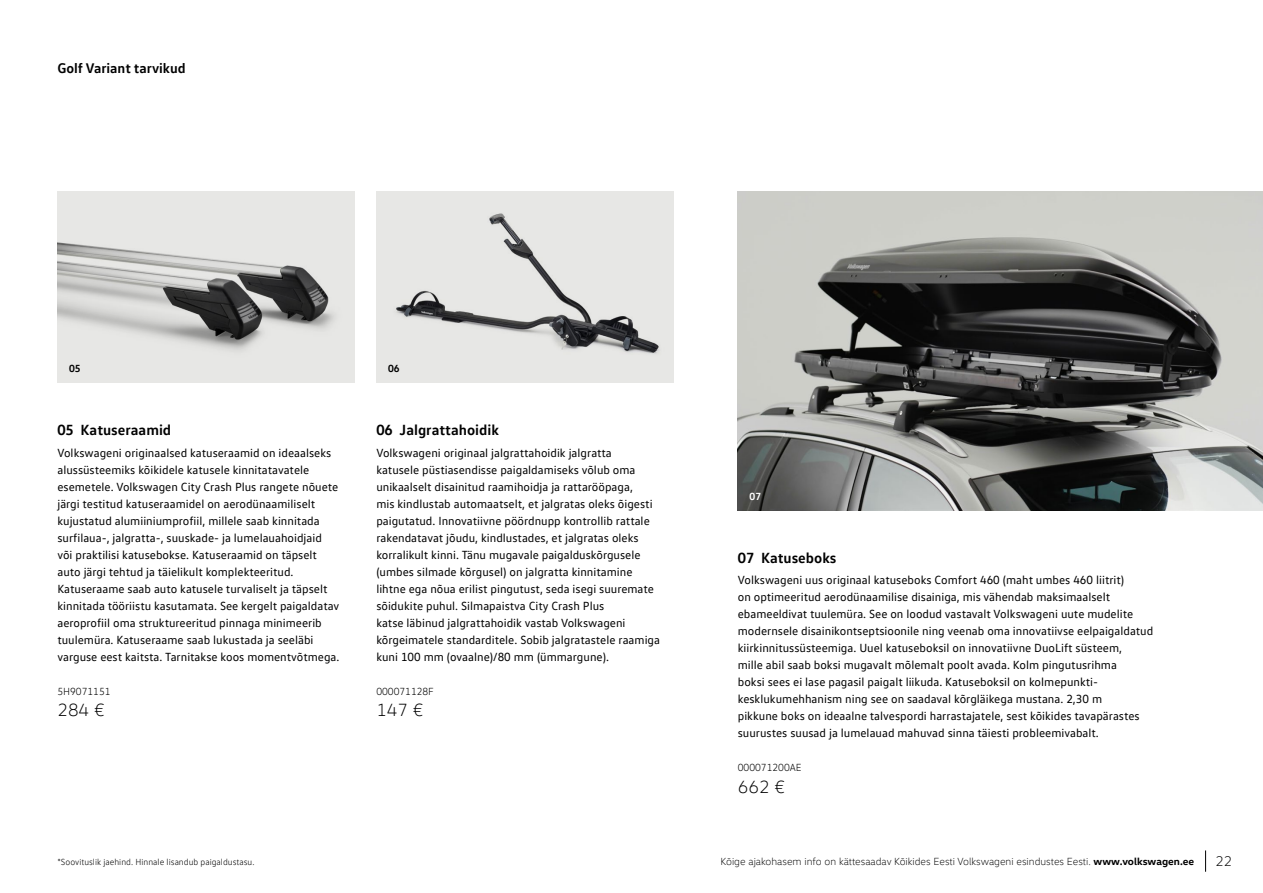
<style>
.page{position:relative;width:1263px;height:893px;background:#fff}
.page>*{position:absolute;margin:0;border:0;box-sizing:border-box;transform-origin:0 0}
.t1{font:300 18px "VW Head";color:#000}
.t2{font:700 15px "VW Text";color:#000}
.t3{font:700 14.25px "VW Text";color:#000}
.t4{font:300 14.25px "VW Head";color:#000}
.t5{font:12px/17px "VW Text";color:#000}
.t6{font:300 10.5px "VW Head";color:#000}
.t7{font:300 10.5px "VW Text";color:#000}
.t8{font:700 10.5px "VW Text";color:#000}
.t9{font:700 10.5px "VW Text";color:#fff}
.t10{font:300 9px "VW Text";color:#000}
.s1{font-weight:700}
</style>
<div class="page">
<div style="left:376px;top:191px;width:298px;height:192px;background:#e7e7e5"></div>
<img style="left:396px;top:213px;width:263px;height:141px">
<img style="left:738px;top:191px;width:525px;height:319px">
<img style="left:57px;top:191px;width:298px;height:192px">
<svg style="left:1205px;top:850px;width:1px;height:22px"></svg>
<p class="t3" style="left:57px;top:59px;width:130px">Golf Variant tarvikud</p>
<p class="t8" style="left:69px;top:362px;width:13px">05</p>
<p class="t8" style="left:388px;top:362px;width:13px">06</p>
<p class="t2" style="left:57px;top:420px;width:115px">05 Katuseraamid</p>
<p class="t5" style="left:57px;top:444px;width:284px">Volkswageni originaalsed katuseraamid on ideaalseks alussüsteemiks kõikidele katusele kinnitatavatele esemetele. Volkswagen City Crash Plus rangete nõuete järgi testitud katuseraamidel on aerodünaamiliselt kujustatud alumiiniumprofiil, millele saab kinnitada surfilaua-, jalgratta-, suuskade- ja lumelauahoidjaid või praktilisi katusebokse. Katuseraamid on täpselt auto järgi tehtud ja täielikult komplekteeritud.<br>Katuseraame saab auto katusele turvaliselt ja täpselt kinnitada tööriistu kasutamata. See kergelt paigaldatav aeroprofiil oma struktureeritud pinnaga minimeerib tuulemüra. Katuseraame saab lukustada ja seeläbi varguse eest kaitsta. Tarnitakse koos momentvõtmega.</p>
<p class="t7" style="left:57px;top:685px;width:55px">5H9071151</p>
<h1 class="t1" style="left:57px;top:699px;width:49px">284 €</h1>
<p class="t2" style="left:376px;top:420px;width:124px">06 Jalgrattahoidik</p>
<p class="t5" style="left:376px;top:444px;width:285px">Volkswageni originaal jalgrattahoidik jalgratta<br>katusele püstiasendisse paigaldamiseks võlub oma unikaalselt disainitud raamihoidja ja rattarööpaga,<br>mis kindlustab automaatselt, et jalgratas oleks õigesti paigutatud. Innovatiivne pöördnupp kontrollib rattale rakendatavat jõudu, kindlustades, et jalgratas oleks korralikult kinni. Tänu mugavale paigalduskõrgusele (umbes silmade kõrgusel) on jalgratta kinnitamine lihtne ega nõua erilist pingutust, seda isegi suuremate sõidukite puhul. Silmapaistva City Crash Plus<br>katse läbinud jalgrattahoidik vastab Volkswageni kõrgeimatele standarditele. Sobib jalgratastele raamiga kuni 100 mm (ovaalne)/80 mm (ümmargune).</p>
<p class="t7" style="left:376px;top:685px;width:59px">000071128F</p>
<h1 class="t1" style="left:376px;top:699px;width:49px">147 €</h1>
<p class="t9" style="left:749px;top:489px;width:13px">07</p>
<p class="t2" style="left:738px;top:548px;width:100px">07 Katuseboks</p>
<p class="t5" style="left:738px;top:571px;width:417px">Volkswageni uus originaal katuseboks Comfort 460 (maht umbes 460 liitrit)<br>on optimeeritud aerodünaamilise disainiga, mis vähendab maksimaalselt ebameeldivat tuulemüra. See on loodud vastavalt Volkswageni uute mudelite modernsele disainikontseptsioonile ning veenab oma innovatiivse eelpaigaldatud kiirkinnitussüsteemiga. Uuel katuseboksil on innovatiivne DuoLift süsteem,<br>mille abil saab boksi mugavalt mõlemalt poolt avada. Kolm pingutusrihma<br>boksi sees ei lase pagasil paigalt liikuda. Katuseboksil on kolmepunkti&shy;kesklukumehhanism ning see on saadaval kõrgläikega mustana. 2,30 m<br>pikkune boks on ideaalne talvespordi harrastajatele, sest kõikides tavapärastes suurustes suusad ja lumelauad mahuvad sinna täiesti probleemivabalt.</p>
<p class="t7" style="left:738px;top:762px;width:65px">000071200AE</p>
<h1 class="t1" style="left:738px;top:776px;width:49px">662 €</h1>
<p class="t10" style="left:57px;top:856px;width:199px">*Soovituslik jaehind. Hinnale lisandub paigaldustasu.</p>
<p class="t6" style="left:721px;top:855px;width:475px">Kõige ajakohasem info on kättesaadav Kõikides Eesti Volkswageni esindustes Eesti. <span class="s1">www.volkswagen.ee</span></p>
<p class="t4" style="left:1215px;top:853px;width:18px">22</p>
</div>
